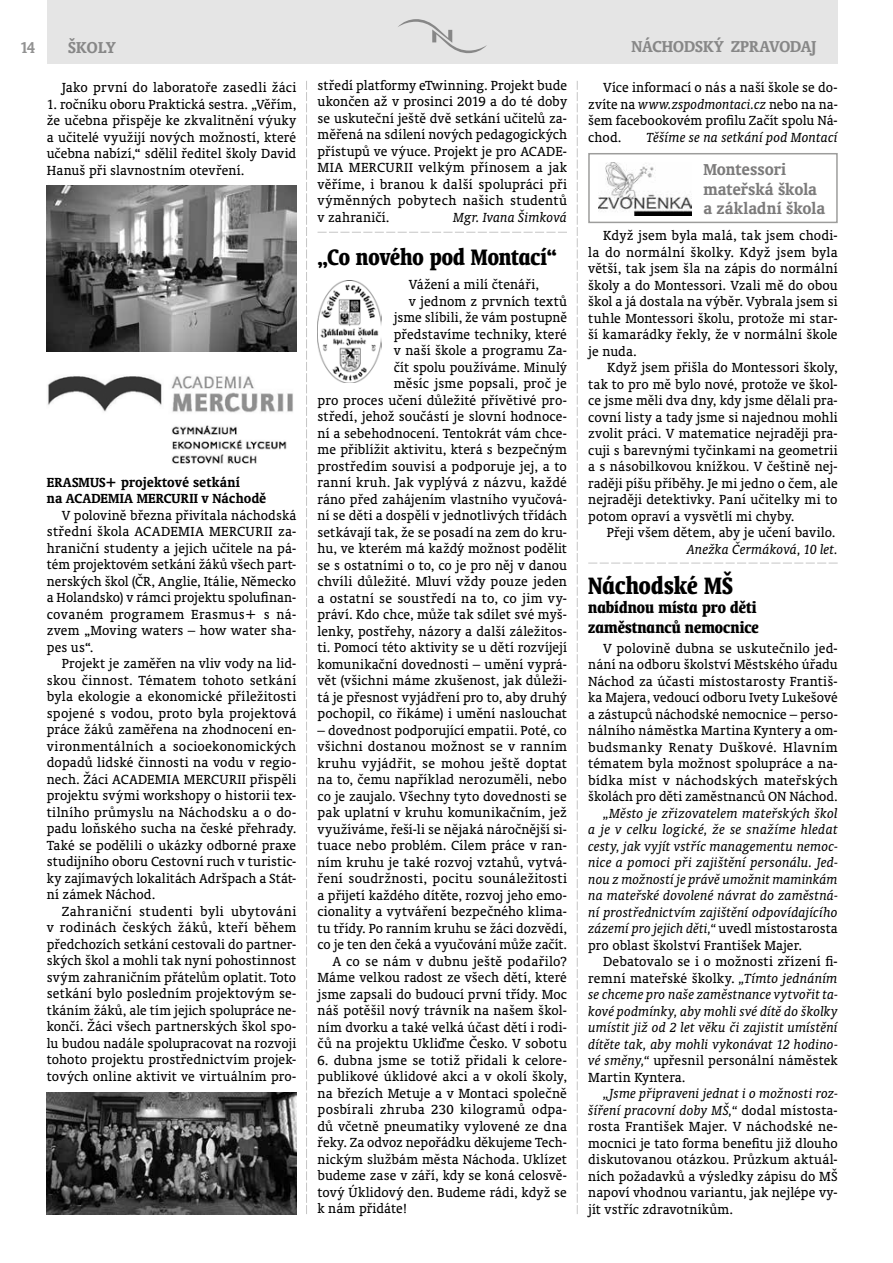
<style>
.page{position:relative;width:893px;height:1263px;background:#fff}
.page>*{position:absolute;margin:0;border:0;box-sizing:border-box;transform-origin:0 0}
.t1{font:700 condensed 27px "Oranda AT";color:#000;scale:.92 1}
.t2{font:700 condensed 25.5px "Oranda AT";letter-spacing:-.005em;color:#000;scale:.92 1}
.t3{font:700 condensed 18px/19.5px "Oranda AT";color:#000;scale:.95 1}
.t4{font:700 18px/19.5px "Oranda AT";letter-spacing:-.005em;color:#7c7b7b}
.t5{font:700 18px "Oranda AT";color:#878787}
.t6{font:700 18px "Oranda AT";color:#929292;scale:.9 1}
.t7{font:15px/16.5px "Oranda AT";letter-spacing:.01em;color:#000;text-align:justify}
.t8{font:italic 15px/16.5px "Oranda AT";color:#000;text-align:justify}
.t9{font:700 15px/16.5px "Oranda AT";letter-spacing:.01em;color:#000}
.s1{font-style:italic}
.s2{font-style:normal}
</style>
<div class="page">
<div style="left:47px;top:0;width:791px;height:64px;background:#e5e5e5"></div>
<svg style="left:398px;top:19px;width:89px;height:34px"></svg>
<img style="left:318px;top:280px;width:63px;height:102px">
<img style="left:47px;top:1092px;width:249px;height:122px">
<svg style="left:317px;top:232px;width:250px;height:1px"></svg>
<svg style="left:588px;top:563px;width:250px;height:1px"></svg>
<img style="left:47px;top:186px;width:249px;height:166px">
<svg style="left:306px;top:81px;width:1px;height:1133px"></svg>
<svg style="left:577px;top:81px;width:1px;height:1133px"></svg>
<img style="left:47px;top:376px;width:246px;height:88px">
<img style="left:599px;top:162px;width:93px;height:53px">
<div style="left:588px;top:153px;width:250px;height:70px;border:2px solid #9d9d9c"></div>
<p class="t6" style="left:20px;top:37px;width:18px">14</p>
<p class="t5" style="left:68px;top:37px;width:49px">ŠKOLY</p>
<p class="t5" style="left:631px;top:36px;width:187px">NÁCHODSKÝ ZPRAVODAJ</p>
<p class="t7" style="left:62px;top:79px;width:236px">Jako první do laboratoře zasedli žáci</p>
<p class="t7" style="left:47px;top:96px;width:251px">1. ročníku oboru Praktická sestra. „Věřím, že učebna přispěje ke zkvalitnění výuky a učitelé využijí nových možností, které učebna nabízí,“ sdělil ředitel školy David Hanuš při slavnostním otevření.</p>
<p class="t9" style="left:47px;top:473px;width:221px">ERASMUS+ projektové setkání<br>na ACADEMIA MERCURII v Náchodě</p>
<p class="t7" style="left:47px;top:507px;width:251px;text-indent:15px">V polovině března přivítala náchodská střední škola ACADEMIA MERCURII za&shy;hraniční studenty a jejich učitele na pá&shy;tém projektovém setkání žáků všech part&shy;nerských škol (ČR, Anglie, Itálie, Německo a Holandsko) v rámci projektu spolufinan&shy;covaném programem Erasmus+ s ná&shy;zvem „Moving waters – how water sha&shy;pes us“.</p>
<p class="t7" style="left:47px;top:655px;width:251px;text-indent:15px">Projekt je zaměřen na vliv vody na lid&shy;skou činnost. Tématem tohoto setkání byla ekologie a ekonomické příležitosti spojené s vodou, proto byla projektová práce žáků zaměřena na zhodnocení en&shy;vironmentálních a socioekonomických dopadů lidské činnosti na vodu v regio&shy;nech. Žáci ACADEMIA MERCURII přispěli projektu svými workshopy o historii tex&shy;tilního průmyslu na Náchodsku a o do&shy;padu loňského sucha na české přehrady.<br>Také se podělili o ukázky odborné praxe studijního oboru Cestovní ruch v turistic&shy;ky zajímavých lokalitách Adršpach a Stát&shy;ní zámek Náchod.</p>
<p class="t7" style="left:47px;top:903px;width:251px;text-indent:15px">Zahraniční studenti byli ubytováni v rodinách českých žáků, kteří během předchozích setkání cestovali do partner&shy;ských škol a mohli tak nyní pohostinnost svým zahraničním přátelům oplatit. Toto setkání bylo posledním projektovým se&shy;tkáním žáků, ale tím jejich spolupráce ne&shy;končí. Žáci všech partnerských škol spo&shy;lu budou nadále spolupracovat na rozvoji tohoto projektu prostřednictvím projek&shy;tových online aktivit ve virtuálním pro-</p>
<p class="t7" style="left:318px;top:77px;width:251px">středí platformy eTwinning. Projekt bude ukončen až v prosinci 2019 a do té doby se uskuteční ještě dvě setkání učitelů za&shy;měřená na sdílení nových pedagogických přístupů ve výuce. Projekt je pro ACADE-MIA MERCURII velkým přínosem a jak věříme, i branou k další spolupráci při výměnných pobytech našich studentů v zahraničí.</p>
<p class="t8" style="left:453px;top:209px;width:115px">Mgr. Ivana Šimková</p>
<h2 class="t2" style="left:318px;top:242px;width:262px">„Co nového pod Montací“</h2>
<p class="t7" style="left:409px;top:276px;width:132px">Vážení a milí čtenáři,</p>
<p class="t7" style="left:409px;top:292px;width:160px">v jednom z prvních textů</p>
<p class="t7" style="left:394px;top:309px;width:175px">jsme slíbili, že vám postupně</p>
<p class="t7" style="left:394px;top:325px;width:175px">představíme techniky, které</p>
<p class="t7" style="left:394px;top:342px;width:175px">v naší škole a programu Za-</p>
<p class="t7" style="left:394px;top:358px;width:175px">čít spolu používáme. Minulý</p>
<p class="t7" style="left:394px;top:375px;width:175px">měsíc jsme popsali, proč je</p>
<p class="t7" style="left:317px;top:391px;width:251px">pro proces učení důležité přívětivé pro-</p>
<p class="t7" style="left:317px;top:408px;width:251px">středí, jehož součástí je slovní hodnoce-</p>
<p class="t7" style="left:317px;top:424px;width:251px">ní a sebehodnocení. Tentokrát vám chce-</p>
<p class="t7" style="left:317px;top:441px;width:251px">me přiblížit aktivitu, která s bezpečným</p>
<p class="t7" style="left:317px;top:457px;width:251px">prostředím souvisí a podporuje jej, a to</p>
<p class="t7" style="left:317px;top:474px;width:251px">ranní kruh. Jak vyplývá z názvu, každé</p>
<p class="t7" style="left:317px;top:490px;width:251px">ráno před zahájením vlastního vyučová-</p>
<p class="t7" style="left:317px;top:507px;width:251px">ní se děti a dospělí v jednotlivých třídách</p>
<p class="t7" style="left:317px;top:523px;width:251px">setkávají tak, že se posadí na zem do kru-</p>
<p class="t7" style="left:317px;top:540px;width:251px">hu, ve kterém má každý možnost podělit</p>
<p class="t7" style="left:317px;top:556px;width:251px">se s ostatními o to, co je pro něj v danou</p>
<p class="t7" style="left:317px;top:573px;width:251px">chvíli důležité. Mluví vždy pouze jeden</p>
<p class="t7" style="left:317px;top:589px;width:251px">a ostatní se soustředí na to, co jim vy-</p>
<p class="t7" style="left:317px;top:606px;width:251px">práví. Kdo chce, může tak sdílet své myš-</p>
<p class="t7" style="left:317px;top:622px;width:251px">lenky, postřehy, názory a další záležitos-</p>
<p class="t7" style="left:317px;top:639px;width:251px">ti. Pomocí této aktivity se u dětí rozvíjejí</p>
<p class="t7" style="left:317px;top:655px;width:251px">komunikační dovednosti – umění vyprá-</p>
<p class="t7" style="left:317px;top:672px;width:251px">vět (všichni máme zkušenost, jak důleži-</p>
<p class="t7" style="left:317px;top:688px;width:251px">tá je přesnost vyjádření pro to, aby druhý</p>
<p class="t7" style="left:317px;top:705px;width:251px">pochopil, co říkáme) i umění naslouchat</p>
<p class="t7" style="left:317px;top:721px;width:251px;text-align:right">– dovednost podporující empatii. Poté, co všichni dostanou možnost se v ranním kruhu vyjádřit, se mohou ještě doptat na to, čemu například nerozuměli, nebo co je zaujalo. Všechny tyto dovednosti se pak uplatní v kruhu komunikačním, jež využíváme, řeší-li se nějaká náročnější si&shy;tuace nebo problém. Cílem práce v ran&shy;ním kruhu je také rozvoj vztahů, vytvá&shy;ření soudržnosti, pocitu sounáležitosti a přijetí každého dítěte, rozvoj jeho emo&shy;cionality a vytváření bezpečného klima&shy;tu třídy. Po ranním kruhu se žáci dozvědí, co je ten den čeká a vyučování může začít.<br>A co se nám v dubnu ještě podařilo?<br>Máme velkou radost ze všech dětí, které jsme zapsali do budoucí první třídy. Moc náš potěšil nový trávník na našem škol&shy;ním dvorku a také velká účast dětí i rodi&shy;čů na projektu Ukliďme Česko. V sobotu</p>
<p class="t7" style="left:317px;top:1051px;width:251px">6. dubna jsme se totiž přidali k celore&shy;publikové úklidové akci a v okolí školy, na březích Metuje a v Montaci společně posbírali zhruba 230 kilogramů odpa&shy;dů včetně pneumatiky vylovené ze dna řeky. Za odvoz nepořádku děkujeme Tech&shy;nickým službám města Náchoda. Uklízet budeme zase v září, kdy se koná celosvě&shy;tový Úklidový den. Budeme rádi, když se k nám přidáte!</p>
<p class="t7" style="left:588px;top:79px;width:251px;text-indent:15px">Více informací o nás a naší škole se do&shy;zvíte na <span class="s1">www.zspodmontaci.cz</span> nebo na na&shy;šem facebookovém profilu Začít spolu Ná&shy;chod.</p>
<p class="t8" style="left:647px;top:129px;width:193px">Těšíme se na setkání pod Montací</p>
<p class="t4" style="left:703px;top:160px;width:123px">Montessori mateřská škola a základní škola</p>
<p class="t7" style="left:588px;top:227px;width:251px;text-indent:15px">Když jsem byla malá, tak jsem chodi&shy;la do normální školky. Když jsem byla větší, tak jsem šla na zápis do normální školy a do Montessori. Vzali mě do obou škol a já dostala na výběr. Vybrala jsem si tuhle Montessori školu, protože mi star&shy;ší kamarádky řekly, že v normální škole je nuda.</p>
<p class="t7" style="left:588px;top:359px;width:251px;text-indent:19px">Když jsem přišla do Montessori školy, tak to pro mě bylo nové, protože ve škol&shy;ce jsme měli dva dny, kdy jsme dělali pra&shy;covní listy a tady jsme si najednou mohli zvolit práci. V matematice nejraději pra&shy;cuji s barevnými tyčinkami na geometrii a s násobilkovou knížkou. V češtině nej&shy;raději píšu příběhy. Je mi jedno o čem, ale nejraději detektivky. Paní učitelky mi to potom opraví a vysvětlí mi chyby.</p>
<p class="t7" style="left:607px;top:524px;width:230px">Přeji všem dětem, aby je učení bavilo.</p>
<p class="t8" style="left:687px;top:541px;width:152px">Anežka Čermáková, 10 let.</p>
<h1 class="t1" style="left:588px;top:569px;width:159px">Náchodské MŠ</h1>
<p class="t3" style="left:588px;top:597px;width:181px">nabídnou místa pro děti zaměstnanců nemocnice</p>
<p class="t7" style="left:588px;top:639px;width:251px;text-indent:15px">V polovině dubna se uskutečnilo jed&shy;nání na odboru školství Městského úřadu Náchod za účasti místostarosty Františ&shy;ka Majera, vedoucí odboru Ivety Lukešové a zástupců náchodské nemocnice – perso&shy;nálního náměstka Martina Kyntery a om&shy;budsmanky Renaty Duškové. Hlavním tématem byla možnost spolupráce a na&shy;bídka míst v náchodských mateřských školách pro děti zaměstnanců ON Náchod.</p>
<p class="t8" style="left:588px;top:804px;width:251px;text-indent:15px">„Město je zřizovatelem mateřských škol a je v celku logické, že se snažíme hledat cesty, jak vyjít vstříc managementu nemoc&shy;nice a pomoci při zajištění personálu. Jed&shy;nou z možností je právě umožnit maminkám na mateřské dovolené návrat do zaměstná&shy;ní prostřednictvím zajištění odpovídajícího zázemí pro jejich děti,“ <span class="s2">uvedl místostarosta pro oblast školství František Majer.</span></p>
<p class="t8" style="left:588px;top:953px;width:251px;text-indent:15px"><span class="s2">Debatovalo se i o možnosti zřízení fi&shy;remní mateřské školky.</span> „Tímto jednáním se chceme pro naše zaměstnance vytvořit ta&shy;kové podmínky, aby mohli své dítě do školky umístit již od 2 let věku či zajistit umístění dítěte tak, aby mohli vykonávat 12 hodino&shy;vé směny,“ <span class="s2">upřesnil personální náměstek Martin Kyntera.</span></p>
<p class="t7" style="left:588px;top:1085px;width:251px;text-indent:15px"><span class="s1">„Jsme připraveni jednat i o možnosti roz&shy;šíření pracovní doby MŠ,“</span> dodal místosta&shy;rosta František Majer. V náchodské ne&shy;mocnici je tato forma benefitu již dlouho diskutovanou otázkou. Průzkum aktuál&shy;ních požadavků a výsledky zápisu do MŠ napoví vhodnou variantu, jak nejlépe vy&shy;jít vstříc zdravotníkům.</p>
</div>
